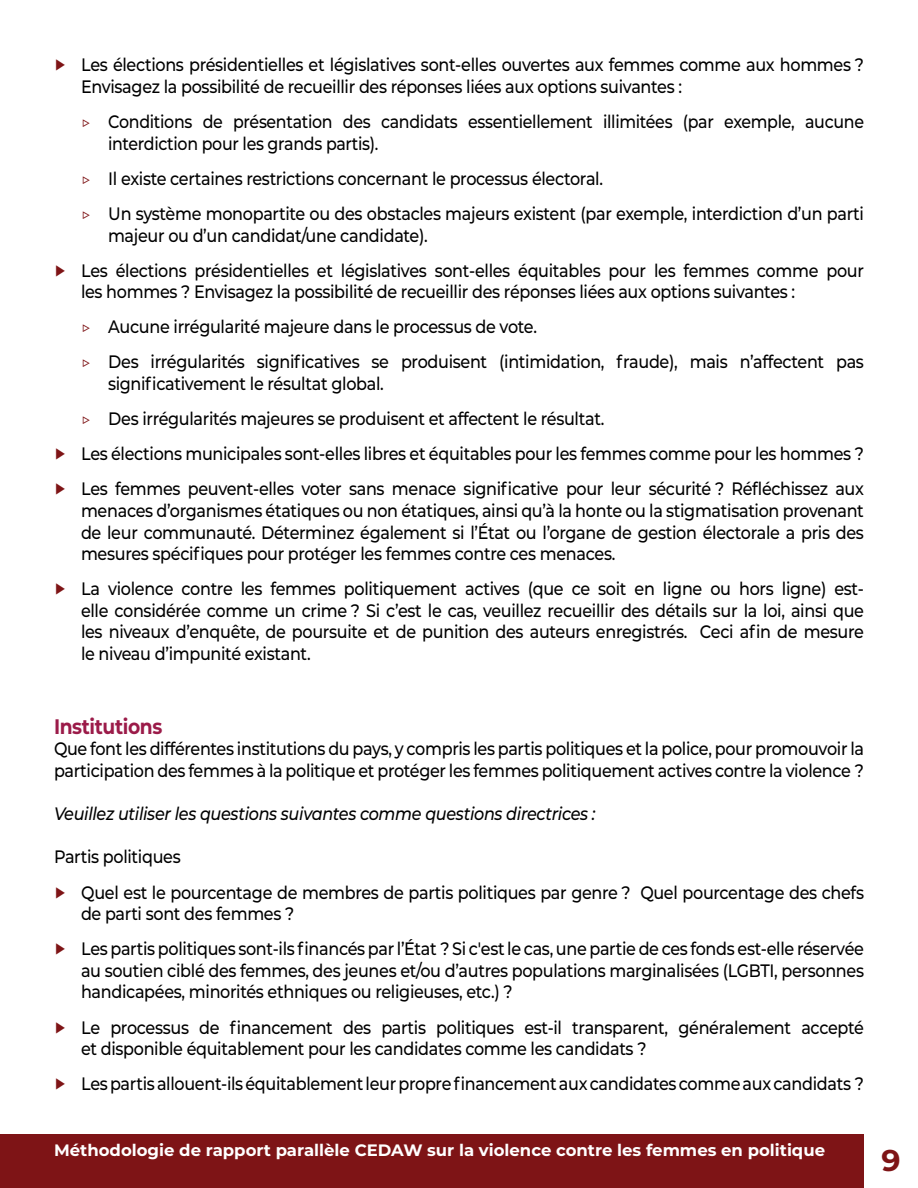
<style>
.page{position:relative;width:918px;height:1188px;background:#fff}
.page>*{position:absolute;margin:0;border:0;box-sizing:border-box;transform-origin:0 0}
.t1{font:700 30px "Montserrat";color:#7e1416}
.Subheading{font:700 21px "Montserrat";letter-spacing:-.02em;color:#9b1b49;scale:.89 1}
.Body_Text{font:500 18px/21.6px "Montserrat";letter-spacing:-.02em;color:#000;scale:.89 1}
.Body_Text-2{font:500 18px/21.6px "Montserrat";letter-spacing:-.02em;color:#000;scale:.88 1}
.Body_Text-3{font:italic 500 18px "Montserrat";letter-spacing:-.02em;color:#000;scale:.89 1}
.t2{font:700 16.5px "Montserrat";color:#fff}
.s1{color:#7e1416}
</style>
<div class="page">
<div style="left:0;top:1134px;width:864px;height:54px;background:#7e1416"></div>
<p class="Body_Text" style="left:81px;top:54px;width:881px;text-indent:-27px"><span class="s1">▶</span> Les élections présidentielles et législatives sont-elles ouvertes aux femmes comme aux hommes ?<br>Envisagez la possibilité de recueillir des réponses liées aux options suivantes :</p>
<p class="Body_Text-2" style="left:108px;top:110px;width:861px;text-indent:-27px"><span class="s1">▷</span> Conditions de présentation des candidats essentiellement illimitées (par exemple, aucune interdiction pour les grands partis).</p>
<p class="Body_Text" style="left:81px;top:167px;width:588px"><span class="s1">▷</span> Il existe certaines restrictions concernant le processus électoral.</p>
<p class="Body_Text" style="left:108px;top:202px;width:851px;text-indent:-27px"><span class="s1">▷</span> Un système monopartite ou des obstacles majeurs existent (par exemple, interdiction d’un parti majeur ou d’un candidat/une candidate).</p>
<p class="Body_Text" style="left:81px;top:259px;width:881px;text-indent:-27px"><span class="s1">▶</span> Les élections présidentielles et législatives sont-elles équitables pour les femmes comme pour les hommes ? Envisagez la possibilité de recueillir des réponses liées aux options suivantes :</p>
<p class="Body_Text" style="left:81px;top:315px;width:514px"><span class="s1">▷</span> Aucune irrégularité majeure dans le processus de vote.</p>
<p class="Body_Text" style="left:108px;top:351px;width:851px;text-indent:-27px"><span class="s1">▷</span> Des irrégularités significatives se produisent (intimidation, fraude), mais n’affectent pas significativement le résultat global.</p>
<p class="Body_Text" style="left:81px;top:407px;width:590px"><span class="s1">▷</span> Des irrégularités majeures se produisent et affectent le résultat.</p>
<p class="Body_Text" style="left:54px;top:442px;width:912px"><span class="s1">▶</span> Les élections municipales sont-elles libres et équitables pour les femmes comme pour les hommes ?</p>
<p class="Body_Text" style="left:81px;top:477px;width:881px;text-align:justify;text-indent:-27px"><span class="s1">▶</span> Les femmes peuvent-elles voter sans menace significative pour leur sécurité ? Réfléchissez aux menaces d’organismes étatiques ou non étatiques, ainsi qu’à la honte ou la stigmatisation provenant de leur communauté. Déterminez également si l’État ou l’organe de gestion électorale a pris des mesures spécifiques pour protéger les femmes contre ces menaces.</p>
<p class="Body_Text" style="left:81px;top:577px;width:881px;text-align:justify;text-indent:-27px"><span class="s1">▶</span> La violence contre les femmes politiquement actives (que ce soit en ligne ou hors ligne) est&shy;elle considérée comme un crime ? Si c’est le cas, veuillez recueillir des détails sur la loi, ainsi que les niveaux d’enquête, de poursuite et de punition des auteurs enregistrés. Ceci afin de mesure le niveau d’impunité existant.</p>
<p class="Subheading" style="left:54px;top:711px;width:123px">Institutions</p>
<p class="Body_Text" style="left:54px;top:738px;width:912px">Que font les différentes institutions du pays, y compris les partis politiques et la police, pour promouvoir la participation des femmes à la politique et protéger les femmes politiquement actives contre la violence ?</p>
<p class="Body_Text-3" style="left:54px;top:801px;width:610px">Veuillez utiliser les questions suivantes comme questions directrices :</p>
<p class="Body_Text" style="left:54px;top:846px;width:144px">Partis politiques</p>
<p class="Body_Text" style="left:81px;top:881px;width:881px;text-indent:-27px"><span class="s1">▶</span> Quel est le pourcentage de membres de partis politiques par genre ? Quel pourcentage des chefs de parti sont des femmes ?</p>
<p class="Body_Text" style="left:81px;top:937px;width:881px;text-align:justify;text-indent:-27px"><span class="s1">▶</span> Les partis politiques sont-ils financés par l’État ? Si c'est le cas, une partie de ces fonds est-elle réservée au soutien ciblé des femmes, des jeunes et/ou d’autres populations marginalisées (LGBTI, personnes handicapées, minorités ethniques ou religieuses, etc.) ?</p>
<p class="Body_Text" style="left:81px;top:1016px;width:881px;text-indent:-27px"><span class="s1">▶</span> Le processus de financement des partis politiques est-il transparent, généralement accepté et disponible équitablement pour les candidates comme les candidats ?</p>
<p class="Body_Text" style="left:54px;top:1072px;width:912px"><span class="s1">▶</span> Les partis allouent-ils équitablement leur propre financement aux candidates comme aux candidats ?</p>
<p class="t2" style="left:54px;top:1138px;width:773px">Méthodologie de rapport parallèle CEDAW sur la violence contre les femmes en politique</p>
<h1 class="t1" style="left:881px;top:1139px;width:21px">9</h1>
</div>
